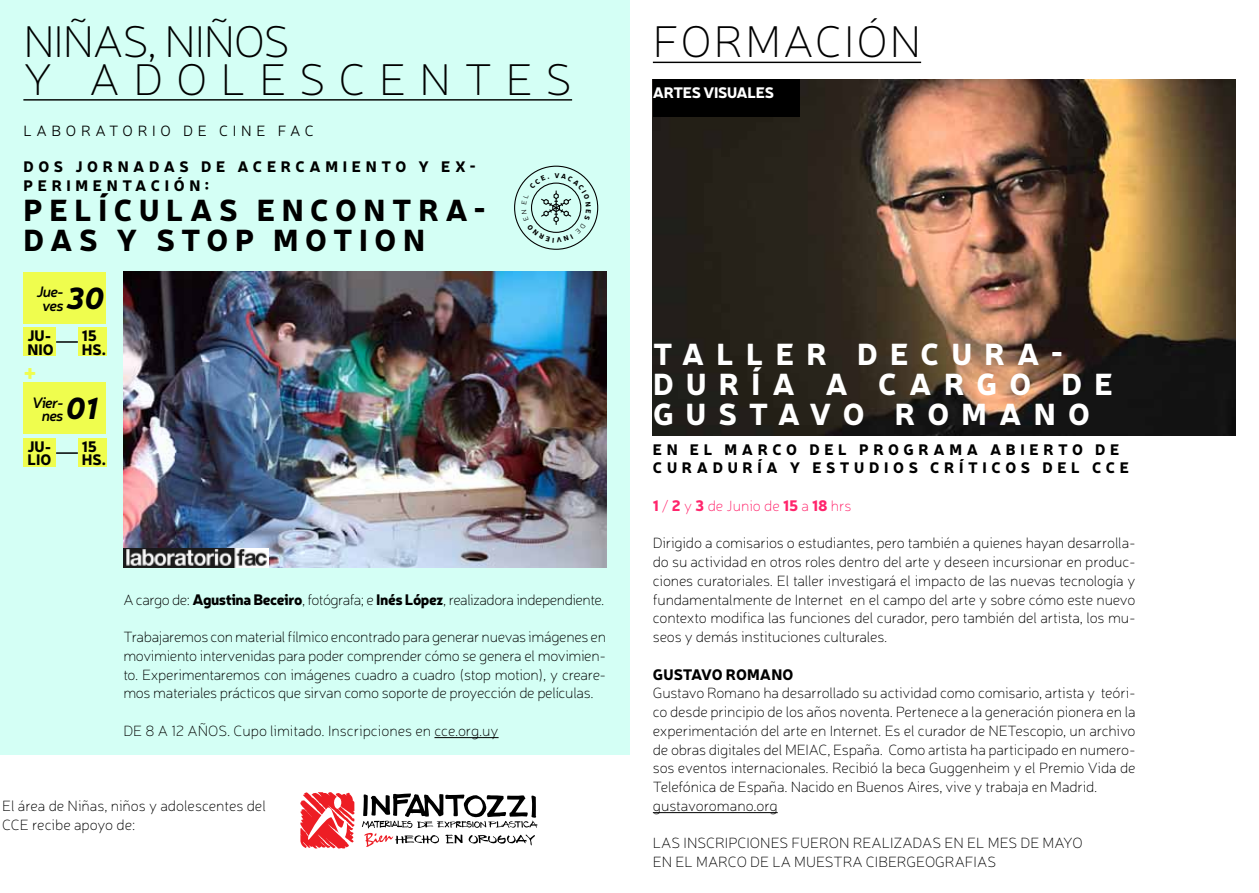
<style>
.page{position:relative;width:1259px;height:893px;background:#fff}
.page>*{position:absolute;margin:0;border:0;box-sizing:border-box;transform-origin:0 0}
.t1{font:100 45px/37.5px "Neris";letter-spacing:.285em;color:#000}
.t2{font:100 45px "Neris";letter-spacing:.05em;color:#000}
.t3{font:900 30px/30px "Neris";letter-spacing:.41em;color:#fff}
.t4{font:900 30px "Neris";letter-spacing:.22em;color:#000}
.t5{font:900 21px "Neris";color:#effd4e}
.t6{font:100 15px/18.8px "Neris";letter-spacing:-.01em;color:#000}
.t7{font:900 15px/13.5px "Neris";letter-spacing:.31em;color:#000}
.t8{font:100 15px "Neris";letter-spacing:-.03em;color:#000}
.t9{font:100 15px "Neris";color:#ff256c}
.t10{font:300 15px "Neris";letter-spacing:.295em;color:#000}
.t11{font:italic 600 15px/13.5px "Neris";letter-spacing:-.05em;color:#000}
.t12{font:900 15px "Neris";letter-spacing:-.02em;color:#fff}
.s1{font-weight:900;font-size:30px}
.s2{font-weight:900}
</style>
<div class="page">
<div style="left:0;top:0;width:629px;height:755px;background:#d4fff5"></div>
<hr style="left:23px;top:99px;width:549px;height:2px;background:#000">
<svg style="left:300px;top:792px;width:54px;height:56px"></svg>
<svg style="left:362px;top:793px;width:175px;height:54px"></svg>
<hr style="left:434px;top:737px;width:64px;height:1px;background:#000">
<img style="left:123px;top:272px;width:483px;height:295px">
<div style="left:24px;top:272px;width:82px;height:51px;background:#effd4e"></div>
<div style="left:23px;top:382px;width:83px;height:52px;background:#effd4e"></div>
<div style="left:78px;top:438px;width:28px;height:28px;background:#effd4e"></div>
<div style="left:78px;top:328px;width:28px;height:28px;background:#effd4e"></div>
<div style="left:23px;top:328px;width:33px;height:28px;background:#effd4e"></div>
<div style="left:23px;top:438px;width:33px;height:28px;background:#effd4e"></div>
<img style="left:123px;top:548px;width:145px;height:19px">
<hr style="left:56px;top:341px;width:22px;height:2px;background:#000">
<hr style="left:56px;top:452px;width:22px;height:2px;background:#000">
<hr style="left:653px;top:62px;width:268px;height:1px;background:#000">
<img style="left:653px;top:80px;width:582px;height:356px">
<div style="left:653px;top:80px;width:146px;height:37px;background:#000"></div>
<hr style="left:653px;top:812px;width:124px;height:1px;background:#000">
<svg style="left:521px;top:173px;width:70px;height:70px"></svg>
<h1 class="t1" style="left:23px;top:22px;width:550px">NIÑAS, NIÑOS<br>Y ADOLESCENTES</h1>
<p class="t10" style="left:23px;top:121px;width:138px">L ABO RATO RIO</p>
<p class="t10" style="left:183px;top:121px;width:12px">DE</p>
<p class="t10" style="left:219px;top:121px;width:25px">C INE</p>
<p class="t10" style="left:278px;top:121px;width:38px">FAC</p>
<p class="t7" style="left:23px;top:159px;width:154px">DOS JORNADAS</p>
<p class="t7" style="left:201px;top:159px;width:52px">DE ACERCA</p>
<p class="t7" style="left:325px;top:159px;width:152px">MIENTO Y EX-</p>
<p class="t7" style="left:23px;top:178px;width:14px">PER</p>
<p class="t7" style="left:67px;top:178px;width:144px">IMENTAC IÓN:</p>
<h2 class="t4" style="left:24px;top:188px;width:191px">PE LÍCULAS</h2>
<h2 class="t4" style="left:257px;top:188px;width:231px">ENCONTRA -</h2>
<h2 class="t4" style="left:24px;top:218px;width:51px">DAS</h2>
<h2 class="t4" style="left:117px;top:218px;width:310px">Y STOP MOTION</h2>
<p class="t11" style="left:42px;top:285px;width:63px;text-indent:-5px">Jue-<br>ves <span class="s1">30</span></p>
<p class="t7" style="left:27px;top:328px;width:28px">JU-<br>NIO</p>
<h3 class="t5" style="left:23px;top:358px;width:15px">+</h3>
<p class="t7" style="left:82px;top:328px;width:26px">15<br>HS .</p>
<p class="t11" style="left:42px;top:395px;width:57px;text-indent:-10px">Vier-<br>nes <span class="s1">01</span></p>
<p class="t7" style="left:27px;top:439px;width:25px">JU-<br>LIO</p>
<p class="t7" style="left:82px;top:439px;width:26px">15<br>HS .</p>
<p class="t8" style="left:123px;top:590px;width:482px">A cargo de: <span class="s2">AGUSTINA BECEIRO</span>, fotógrafa; e <span class="s2">INÉS LÓPEZ</span>, realizadora independiente.</p>
<p class="t6" style="left:123px;top:627px;width:484px;text-align:justify">Trabajaremos con material fílmico encontrado para generar nuevas imágenes en movimiento intervenidas para poder comprender cómo se genera el movimien&shy;to. Experimentaremos con imágenes cuadro a cuadro (stop motion), y creare&shy;mos materiales prácticos que sirvan como soporte de proyección de películas.</p>
<p class="t6" style="left:123px;top:721px;width:377px">DE 8 A 12 AÑOS. Cupo limitado. Inscripciones en cce.org.uy</p>
<p class="t6" style="left:2px;top:796px;width:265px">El área de Niñas, niños y adolescentes del<br>CCE recibe apoyo de:</p>
<h1 class="t2" style="left:653px;top:14px;width:270px">FORMACIÓN</h1>
<p class="t12" style="left:653px;top:82px;width:113px">ARTES VISUALES</p>
<h2 class="t3" style="left:653px;top:337px;width:148px">TALLER</h2>
<h2 class="t3" style="left:857px;top:337px;width:57px">D EC</h2>
<h2 class="t3" style="left:951px;top:337px;width:60px">U RA</h2>
<h2 class="t3" style="left:1050px;top:337px;width:15px">-</h2>
<h2 class="t3" style="left:653px;top:367px;width:255px">DURÍA A CAR</h2>
<h2 class="t3" style="left:653px;top:367px;width:458px;text-indent:323px">GO DE<br>GUSTAVO ROMANO</h2>
<p class="t7" style="left:653px;top:442px;width:13px">EN</p>
<p class="t7" style="left:690px;top:442px;width:381px">EL MARCO DEL PROG RAMA ABIERTO</p>
<p class="t7" style="left:1095px;top:442px;width:26px">D E</p>
<p class="t7" style="left:653px;top:460px;width:201px">CU RADU RÍA Y ESTUDIO</p>
<p class="t7" style="left:908px;top:460px;width:61px">S CRÍTI</p>
<p class="t7" style="left:991px;top:460px;width:114px">COS DEL CCE</p>
<p class="t9" style="left:653px;top:497px;width:200px"><span class="s2">1</span> / <span class="s2">2</span> y <span class="s2">3</span> de Junio de <span class="s2">15</span> a <span class="s2">18</span> hrs</p>
<p class="t6" style="left:653px;top:534px;width:484px;text-align:justify">Dirigido a comisarios o estudiantes, pero también a quienes hayan desarrolla&shy;do su actividad en otros roles dentro del arte y deseen incursionar en produc&shy;ciones curatoriales. El taller investigará el impacto de las nuevas tecnología y fundamentalmente de Internet en el campo del arte y sobre cómo este nuevo contexto modifica las funciones del curador, pero también del artista, los mu&shy;seos y demás instituciones culturales.</p>
<p class="t7" style="left:653px;top:667px;width:85px">GUSTAVO ROM</p>
<p class="t7" style="left:760px;top:667px;width:23px">ANO</p>
<p class="t6" style="left:653px;top:684px;width:484px">Gustavo Romano ha desarrollado su actividad como comisario, artista y teóri&shy;co desde principio de los años noventa. Pertenece a la generación pionera en la experimentación del arte en Internet. Es el curador de NETescopio, un archivo de obras digitales del MEIAC, España. Como artista ha participado en numero&shy;sos eventos internacionales. Recibió la beca Guggenheim y el Premio Vida de Telefónica de España. Nacido en Buenos Aires, vive y trabaja en Madrid. gustavoromano.org</p>
<p class="t6" style="left:653px;top:834px;width:431px">LAS INSCRIPCIONES FUERON REALIZADAS EN EL MES DE MAYO<br>EN EL MARCO DE LA MUESTRA CIBERGEOGRAFIAS</p>
</div>
